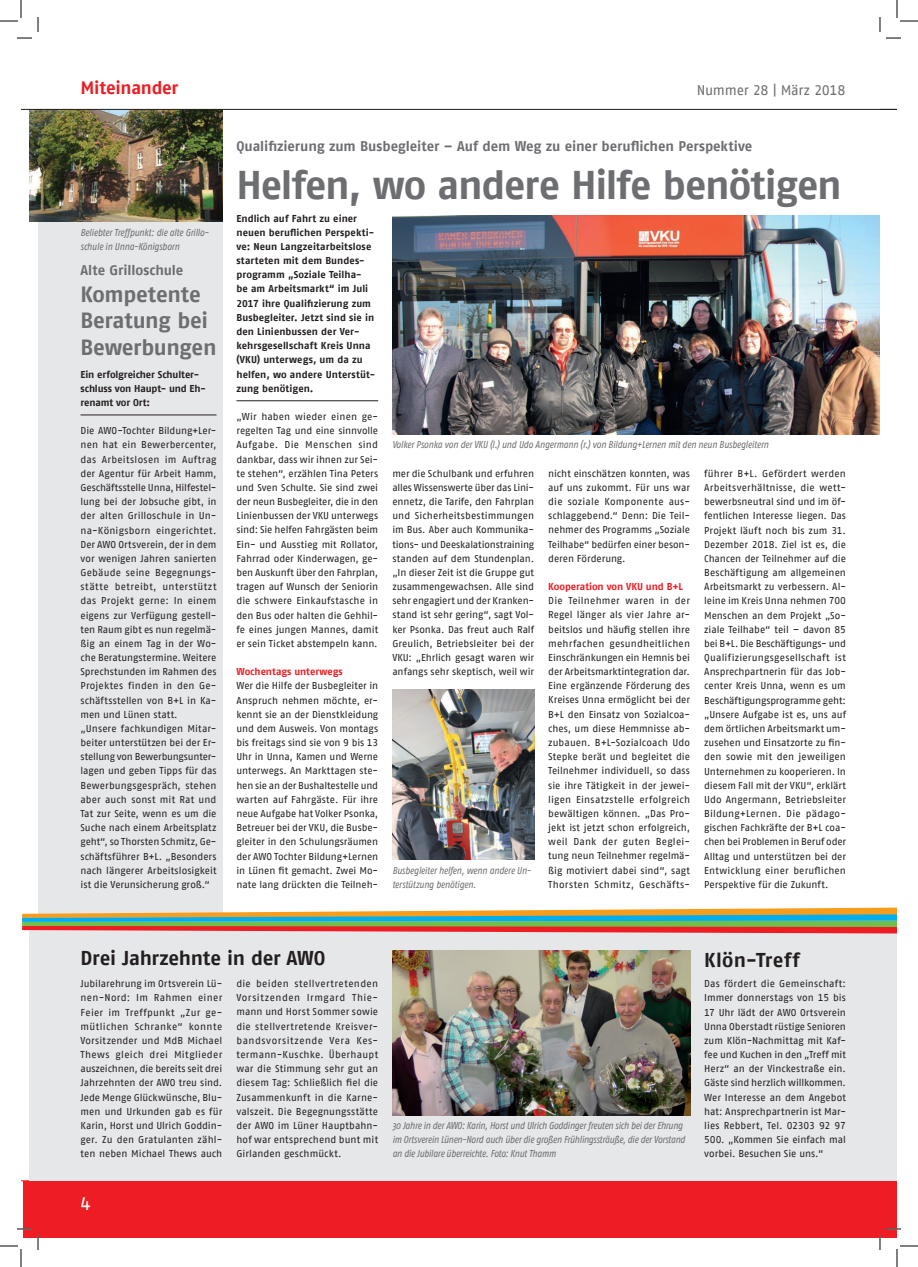
<style>
.page{position:relative;width:918px;height:1267px;background:#fff}
.page>*{position:absolute;margin:0;border:0;box-sizing:border-box;transform-origin:0 0}
.t1{font:700 40px "AWO Fago Office";letter-spacing:-.03em;color:#6d6e71}
.t2{font:700 22px/26.4px "AWO Fago Office";letter-spacing:-.015em;color:#6d6e71}
.t3{font:700 20px "AWO Fago Office";letter-spacing:-.015em;color:#231f20}
.t4{font:700 20px "AWO Fago Office";letter-spacing:.025em;color:#231f20}
.t5{font:700 18px "AWO Fago Office";letter-spacing:-.015em;color:#ee1d23}
.t6{font:18px "AWO Fago Office";color:#fff}
.t7{font:700 14px "AWO Fago Office";letter-spacing:-.01em;color:#6d6e71}
.t8{font:14px "AWO Fago Office";letter-spacing:-.02em;color:#6d6e71}
.t9{font:10px/14.2px "AWO Fago Office";color:#231f20;text-align:justify}
.t10{font:italic 10px/14.2px "AWO Fago Cond";letter-spacing:-.01em;color:#6d6e71}
.t11{font:700 10px/14.2px "AWO Fago Office";letter-spacing:.005em;color:#231f20}
.t12{font:700 10px "AWO Fago Office";letter-spacing:-.005em;color:#ee1d23}
</style>
<div class="page">
<hr style="left:21px;top:1180px;width:859px;height:1px;background:#ee1d23">
<div style="left:38px;top:109px;width:184px;height:807px;background:#e6e7e9"></div>
<img style="left:30px;top:110px;width:192px;height:112px">
<div style="left:30px;top:916px;width:867px;height:281px;background:#e6e7e9"></div>
<svg style="left:22px;top:907px;width:875px;height:26px"></svg>
<svg style="left:880px;top:109px;width:17px;height:1px"></svg>
<div style="left:24px;top:1180px;width:873px;height:57px;background:#ee1d23"></div>
<hr style="left:81px;top:414px;width:136px;height:1px;background:#231f20">
<img style="left:392px;top:950px;width:299px;height:166px">
<img style="left:392px;top:216px;width:488px;height:218px">
<hr style="left:236px;top:400px;width:142px;height:1px;background:#231f20">
<img style="left:392px;top:689px;width:142px;height:170px">
<hr style="left:21px;top:109px;width:859px;height:1px;background:#231f20">
<svg style="left:17px;top:1228px;width:15px;height:1px"></svg>
<svg style="left:886px;top:1228px;width:15px;height:1px"></svg>
<svg style="left:37px;top:1235px;width:2px;height:15px"></svg>
<svg style="left:879px;top:1235px;width:2px;height:15px"></svg>
<svg style="left:0;top:0;width:39px;height:39px"></svg>
<svg style="left:0;top:1245px;width:22px;height:22px"></svg>
<svg style="left:879px;top:0;width:39px;height:39px"></svg>
<svg style="left:896px;top:1245px;width:22px;height:22px"></svg>
<h3 class="t5" style="left:81px;top:79px;width:99px">Miteinander</h3>
<h3 class="t8" style="left:697px;top:83px;width:150px">Nummer 28 | März 2018</h3>
<p class="t10" style="left:81px;top:226px;width:127px">Beliebter Treffpunkt: die alte Grillo&shy;schule in Unna-Königsborn</p>
<h3 class="t7" style="left:81px;top:264px;width:104px">Alte Grilloschule</h3>
<h2 class="t2" style="left:81px;top:282px;width:137px">Kompetente<br>Beratung bei<br>Bewerbungen</h2>
<p class="t11" style="left:81px;top:367px;width:127px">Ein erfolgreicher Schulter&shy;schluss von Haupt- und Eh&shy;renamt vor Ort:</p>
<p class="t9" style="left:81px;top:424px;width:138px;text-align:left">Die AWO-Tochter Bildung+Ler&shy;nen hat ein Bewerbercenter, das Arbeitslosen im Auftrag der Agentur für Arbeit Hamm,<br>Geschäftsstelle Unna, Hilfestel&shy;lung bei der Jobsuche gibt, in der alten Grilloschule in Un&shy;na-Königsborn eingerichtet.<br>Der AWO Ortsverein, der in dem vor wenigen Jahren sanierten<br>Gebäude seine Begegnungs&shy;stätte betreibt, unterstützt das Projekt gerne: In einem eigens zur Verfügung gestell&shy;ten Raum gibt es nun regelmä&shy;ßig an einem Tag in der Wo&shy;che Beratungstermine. Weitere<br>Sprechstunden im Rahmen des<br>Projektes finden in den Ge&shy;schäftsstellen von B+L in Ka&shy;men und Lünen statt.<br>„Unsere fachkundigen Mitar&shy;beiter unterstützen bei der Er&shy;stellung von Bewerbungsunter&shy;lagen und geben Tipps für das<br>Bewerbungsgespräch, stehen aber auch sonst mit Rat und<br>Tat zur Seite, wenn es um die<br>Suche nach einem Arbeitsplatz geht“, so Thorsten Schmitz, Ge&shy;schäftsführer B+L. „Besonders nach längerer Arbeitslosigkeit ist die Verunsicherung groß.“</p>
<h3 class="t7" style="left:236px;top:138px;width:517px">Qualifizierung zum Busbegleiter – Auf dem Weg zu einer beruflichen Perspektive</h3>
<h1 class="t1" style="left:236px;top:165px;width:607px">Helfen, wo andere Hilfe benötigen</h1>
<p class="t11" style="left:236px;top:211px;width:140px">Endlich auf Fahrt zu einer neuen beruflichen Perspekti&shy;ve: Neun Langzeitarbeitslose starteten mit dem Bundes&shy;programm „Soziale Teilha&shy;be am Arbeitsmarkt“ im Juli<br>2017 ihre Qualifizierung zum<br>Busbegleiter. Jetzt sind sie in den Linienbussen der Ver&shy;kehrsgesellschaft Kreis Unna (VKU) unterwegs, um da zu helfen, wo andere Unterstüt&shy;zung benötigen.</p>
<p class="t9" style="left:236px;top:410px;width:143px">„Wir haben wieder einen ge&shy;regelten Tag und eine sinnvolle Aufgabe. Die Menschen sind dankbar, dass wir ihnen zur Sei&shy;te stehen“, erzählen Tina Peters und Sven Schulte. Sie sind zwei der neun Busbegleiter, die in den Linienbussen der VKU unterwegs sind: Sie helfen Fahrgästen beim Ein- und Ausstieg mit Rollator, Fahrrad oder Kinderwagen, ge&shy;ben Auskunft über den Fahrplan, tragen auf Wunsch der Seniorin die schwere Einkaufstasche in den Bus oder halten die Gehhil&shy;fe eines jungen Mannes, damit er sein Ticket abstempeln kann.</p>
<p class="t12" style="left:236px;top:667px;width:108px">Wochentags unterwegs</p>
<p class="t9" style="left:236px;top:679px;width:143px">Wer die Hilfe der Busbegleiter in Anspruch nehmen möchte, er&shy;kennt sie an der Dienstkleidung und dem Ausweis. Von montags bis freitags sind sie von 9 bis 13<br>Uhr in Unna, Kamen und Werne unterwegs. An Markttagen ste&shy;hen sie an der Bushaltestelle und warten auf Fahrgäste. Für ihre neue Aufgabe hat Volker Psonka, Betreuer bei der VKU, die Busbe&shy;gleiter in den Schulungsräumen der AWO Tochter Bildung+Lernen in Lünen fit gemacht. Zwei Mo&shy;nate lang drückten die Teilneh-</p>
<p class="t10" style="left:392px;top:438px;width:378px">Volker Psonka von der VKU (l.) und Udo Angermann (r.) von Bildung+Lernen mit den neun Busbegleitern</p>
<p class="t9" style="left:392px;top:466px;width:143px">mer die Schulbank und erfuhren alles Wissenswerte über das Lini&shy;ennetz, die Tarife, den Fahrplan und Sicherheitsbestimmungen im Bus. Aber auch Kommunika&shy;tions- und Deeskalationstraining standen auf dem Stundenplan. „In dieser Zeit ist die Gruppe gut zusammengewachsen. Alle sind sehr engagiert und der Kranken&shy;stand ist sehr gering“, sagt Vol&shy;ker Psonka. Das freut auch Ralf Greulich, Betriebsleiter bei der VKU: „Ehrlich gesagt waren wir anfangs sehr skeptisch, weil wir</p>
<p class="t9" style="left:548px;top:466px;width:143px">nicht einschätzen konnten, was auf uns zukommt. Für uns war die soziale Komponente aus&shy;schlaggebend.“ Denn: Die Teil&shy;nehmer des Programms „Soziale Teilhabe“ bedürfen einer beson&shy;deren Förderung.</p>
<p class="t9" style="left:704px;top:466px;width:143px">führer B+L. Gefördert werden Arbeitsverhältnisse, die wett&shy;bewerbsneutral sind und im öf&shy;fentlichen Interesse liegen. Das Projekt läuft noch bis zum 31.<br>Dezember 2018. Ziel ist es, die Chancen der Teilnehmer auf die Beschäftigung am allgemeinen Arbeitsmarkt zu verbessern. Al&shy;leine im Kreis Unna nehmen 700<br>Menschen an dem Projekt „So&shy;ziale Teilhabe“ teil – davon 85 bei B+L. Die Beschäftigungs- und Qualifizierungsgesellschaft ist Ansprechpartnerin für das Job&shy;center Kreis Unna, wenn es um Beschäftigungsprogramme geht: „Unsere Aufgabe ist es, uns auf dem örtlichen Arbeitsmarkt um&shy;zusehen und Einsatzorte zu fin&shy;den sowie mit den jeweiligen Unternehmen zu kooperieren. In diesem Fall mit der VKU“, erklärt Udo Angermann, Betriebsleiter Bildung+Lernen. Die pädago&shy;gischen Fachkräfte der B+L coa&shy;chen bei Problemen in Beruf oder Alltag und unterstützen bei der Entwicklung einer beruflichen Perspektive für die Zukunft.</p>
<p class="t12" style="left:548px;top:582px;width:136px">Kooperation von VKU und B+L</p>
<p class="t9" style="left:548px;top:594px;width:143px">Die Teilnehmer waren in der Regel länger als vier Jahre ar&shy;beitslos und häufig stellen ihre mehrfachen gesundheitlichen Einschränkungen ein Hemnis bei der Arbeitsmarktintegration dar.<br>Eine ergänzende Förderung des Kreises Unna ermöglicht bei der B+L den Einsatz von Sozialcoa&shy;ches, um diese Hemmnisse ab&shy;zubauen. B+L-Sozialcoach Udo Stepke berät und begleitet die Teilnehmer individuell, so dass sie ihre Tätigkeit in der jewei&shy;ligen Einsatzstelle erfolgreich bewältigen können. „Das Pro&shy;jekt ist jetzt schon erfolgreich, weil Dank der guten Beglei&shy;tung neun Teilnehmer regelmä&shy;ßig motiviert dabei sind“, sagt Thorsten Schmitz, Geschäfts-</p>
<p class="t10" style="left:392px;top:863px;width:138px">Busbegleiter helfen, wenn andere Un&shy;terstützung benötigen.</p>
<h3 class="t3" style="left:81px;top:948px;width:246px">Drei Jahrzehnte in der AWO</h3>
<p class="t9" style="left:81px;top:977px;width:143px">Jubilarehrung im Ortsverein Lü&shy;nen-Nord: Im Rahmen einer Feier im Treffpunkt „Zur ge&shy;mütlichen Schranke“ konnte Vorsitzender und MdB Michael Thews gleich drei Mitglieder auszeichnen, die bereits seit drei Jahrzehnten der AWO treu sind.<br>Jede Menge Glückwünsche, Blu&shy;men und Urkunden gab es für Karin, Horst und Ulrich Goddin&shy;ger. Zu den Gratulanten zähl&shy;ten neben Michael Thews auch</p>
<p class="t9" style="left:236px;top:976px;width:143px">die beiden stellvertretenden Vorsitzenden Irmgard Thie&shy;mann und Horst Sommer sowie die stellvertretende Kreisver&shy;bandsvorsitzende Vera Kes&shy;termann-Kuschke. Überhaupt war die Stimmung sehr gut an diesem Tag: Schließlich fiel die Zusammenkunft in die Karne&shy;valszeit. Die Begegnungsstätte der AWO im Lüner Hauptbahn&shy;hof war entsprechend bunt mit Girlanden geschmückt.</p>
<p class="t10" style="left:392px;top:1118px;width:294px">30 Jahre in der AWO: Karin, Horst und Ulrich Goddinger freuten sich bei der Ehrung im Ortsverein Lünen-Nord auch über die großen Frühlingssträuße, die der Vorstand an die Jubilare überreichte. Foto: Knut Thamm</p>
<h3 class="t6" style="left:81px;top:1194px;width:12px">4</h3>
<h3 class="t4" style="left:704px;top:950px;width:97px">Klön-Treff</h3>
<p class="t9" style="left:704px;top:977px;width:143px">Das fördert die Gemeinschaft:<br>Immer donnerstags von 15 bis 17 Uhr lädt der AWO Ortsverein Unna Oberstadt rüstige Senioren zum Klön-Nachmittag mit Kaf&shy;fee und Kuchen in den „Treff mit Herz“ an der Vinckestraße ein.<br>Gäste sind herzlich willkommen.<br>Wer Interesse an dem Angebot hat: Ansprechpartnerin ist Mar&shy;lies Rebbert, Tel. 02303 92 97<br>500. „Kommen Sie einfach mal vorbei. Besuchen Sie uns.“</p>
</div>
